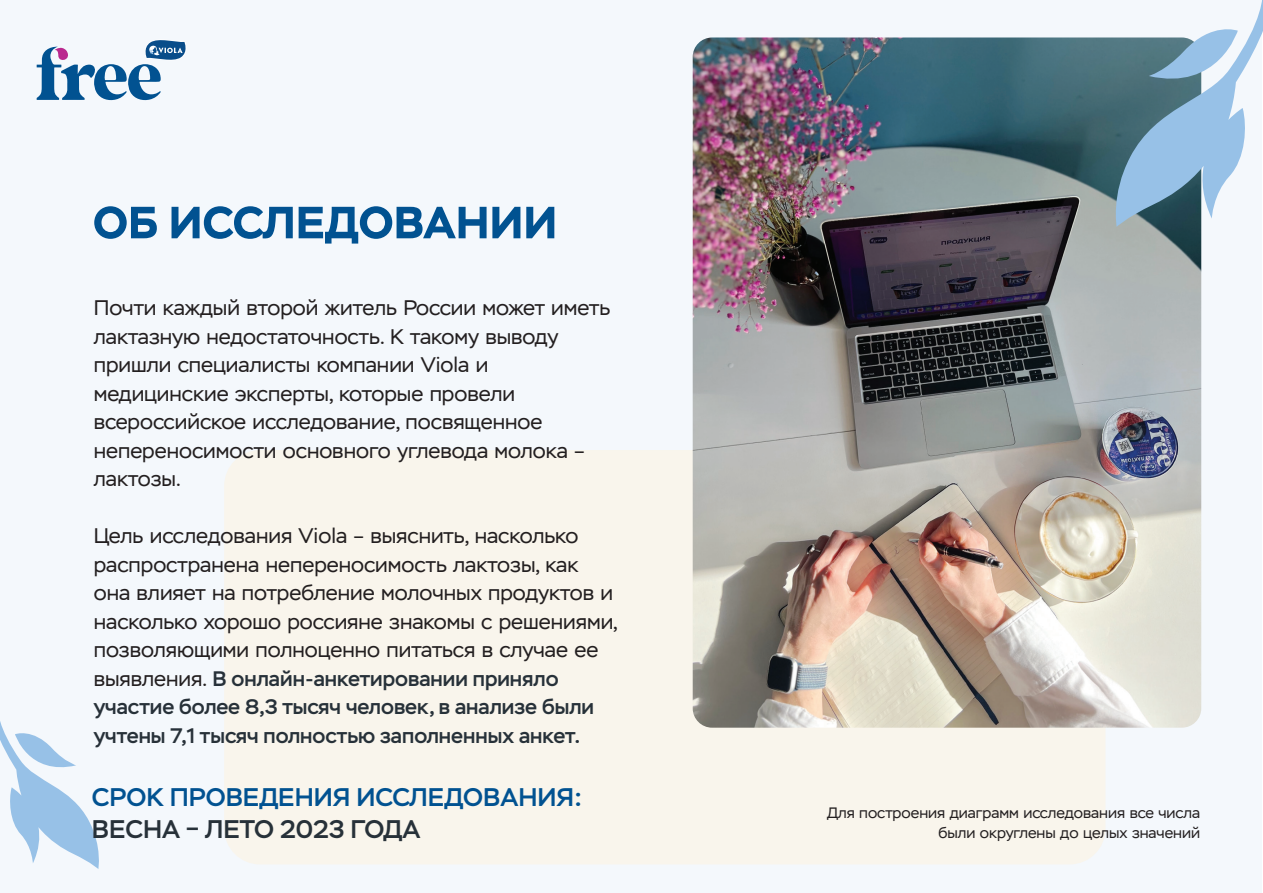
<style>
.page{position:relative;width:1263px;height:893px;background:#fff}
.page>*{position:absolute;margin:0;border:0;box-sizing:border-box;transform-origin:0 0}
.t1{font:500 25.5px "Stem";color:#015291}
.t2{font:500 25.5px "Stem";color:#273139}
.t3{font:21px/28.5px "Stem";color:#231f20}
.t4{font:15px/19.5px "Stem";color:#231f20;text-align:right}
.s1{font-weight:500;color:#273139}
</style>
<div class="page">
<div style="left:0;top:0;width:1262px;height:893px;background:#f4f8fc"></div>
<div style="left:224px;top:450px;width:881px;height:414px;background:#f9f5ec;border-radius:36px"></div>
<img style="left:693px;top:38px;width:508px;height:690px">
<svg style="left:94px;top:206px;width:63px;height:33px"></svg>
<svg style="left:172px;top:206px;width:121px;height:33px"></svg>
<svg style="left:299px;top:206px;width:221px;height:38px"></svg>
<svg style="left:526px;top:207px;width:28px;height:31px"></svg>
<svg style="left:37px;top:40px;width:149px;height:61px"></svg>
<svg style="left:0;top:721px;width:99px;height:148px"></svg>
<svg style="left:1111px;top:0;width:152px;height:227px"></svg>
<p class="t3" style="left:94px;top:294px;width:518px">Почти каждый второй житель России может иметь лактазную недостаточность. К такому выводу пришли специалисты компании Viola и медицинские эксперты, которые провели всероссийское исследование, посвященное непереносимости основного углевода молока – лактозы.</p>
<p class="t3" style="left:94px;top:522px;width:526px">Цель исследования Viola – выяснить, насколько распространена непереносимость лактозы, как она влияет на потребление молочных продуктов и насколько хорошо россияне знакомы с решениями, позволяющими полноценно питаться в случае ее выявления. <span class="s1">В онлайн-анкетировании приняло участие более 8,3 тысяч человек, в анализе были учтены 7,1 тысяч полностью заполненных анкет.</span></p>
<p class="t1" style="left:92px;top:782px;width:492px">СРОК ПРОВЕДЕНИЯ ИССЛЕДОВАНИЯ:</p>
<p class="t2" style="left:92px;top:813px;width:330px">ВЕСНА ЛЕТО 2023 ГОДА</p>
<p class="t4" style="left:827px;top:804px;width:375px">Для построения диаграмм исследования все числа были округлены до целых значений</p>
</div>
